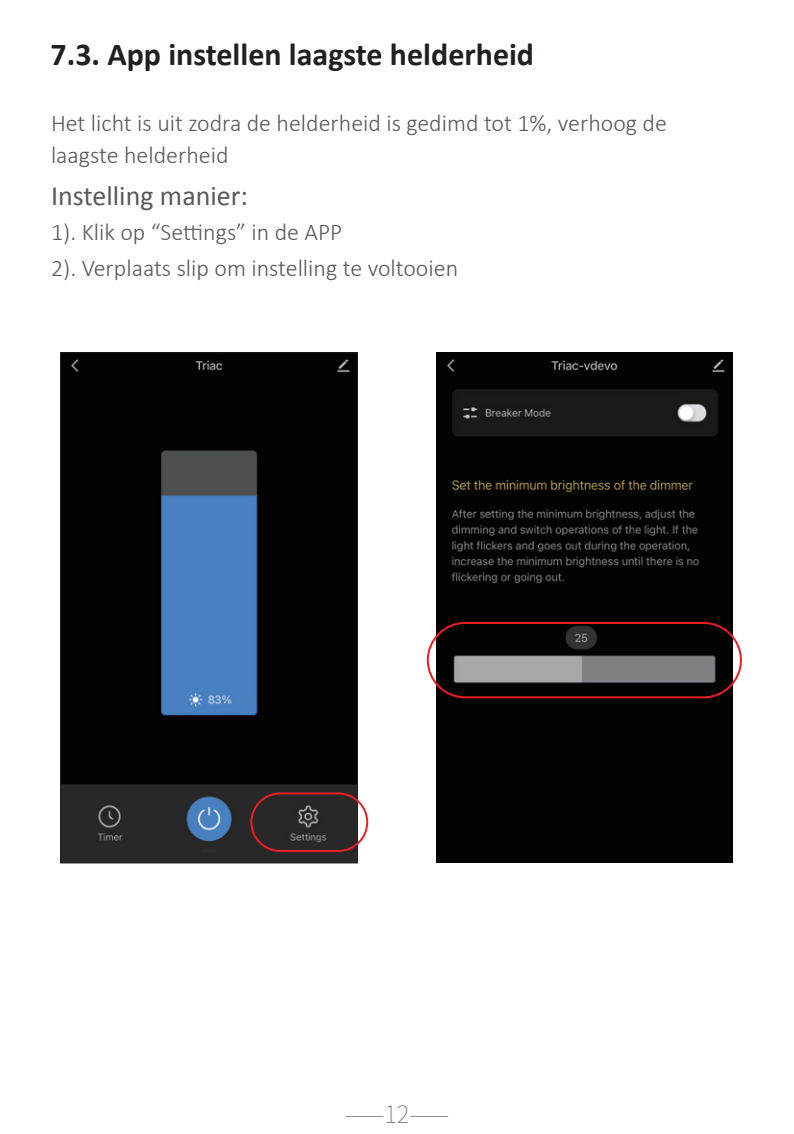
<style>
.page{position:relative;width:794px;height:1134px;background:#fff}
.page>*{position:absolute;margin:0;border:0;box-sizing:border-box;transform-origin:0 0}
.t1{font:700 32px "Calibri";color:#231f20}
.t2{font:28px "Calibri";color:#57585a}
.t3{font:300 24px/36px "Calibri";color:#57585a}
.t4{font:200 24px "Source Han Sans CN";color:#6c6d70}
</style>
<div class="page">
<img style="left:62px;top:354px;width:294px;height:507px">
<div style="left:60px;top:352px;width:298px;height:511px;border:1px solid #231f20"></div>
<img style="left:436px;top:353px;width:296px;height:510px">
<div style="left:250px;top:792px;width:118px;height:60px;border:2px solid #ee1d23;border-radius:29px"></div>
<div style="left:427px;top:622px;width:315px;height:76px;border:2px solid #ee1d23;border-radius:37px"></div>
<h1 class="t1" style="left:51px;top:34px;width:485px">7.3. App instellen laagste helderheid</h1>
<p class="t3" style="left:51px;top:107px;width:617px;line-height:32px">Het licht is uit zodra de helderheid is gedimd tot 1%, verhoog de laagste helderheid</p>
<p class="t2" style="left:51px;top:176px;width:199px">Instelling manier:</p>
<p class="t3" style="left:51px;top:214px;width:408px">1). Klik op “Settings” in de APP<br>2). Verplaats slip om instelling te voltooien</p>
<p class="t4" style="left:345px;top:1100px;width:106px">⸺12⸺</p>
</div>
